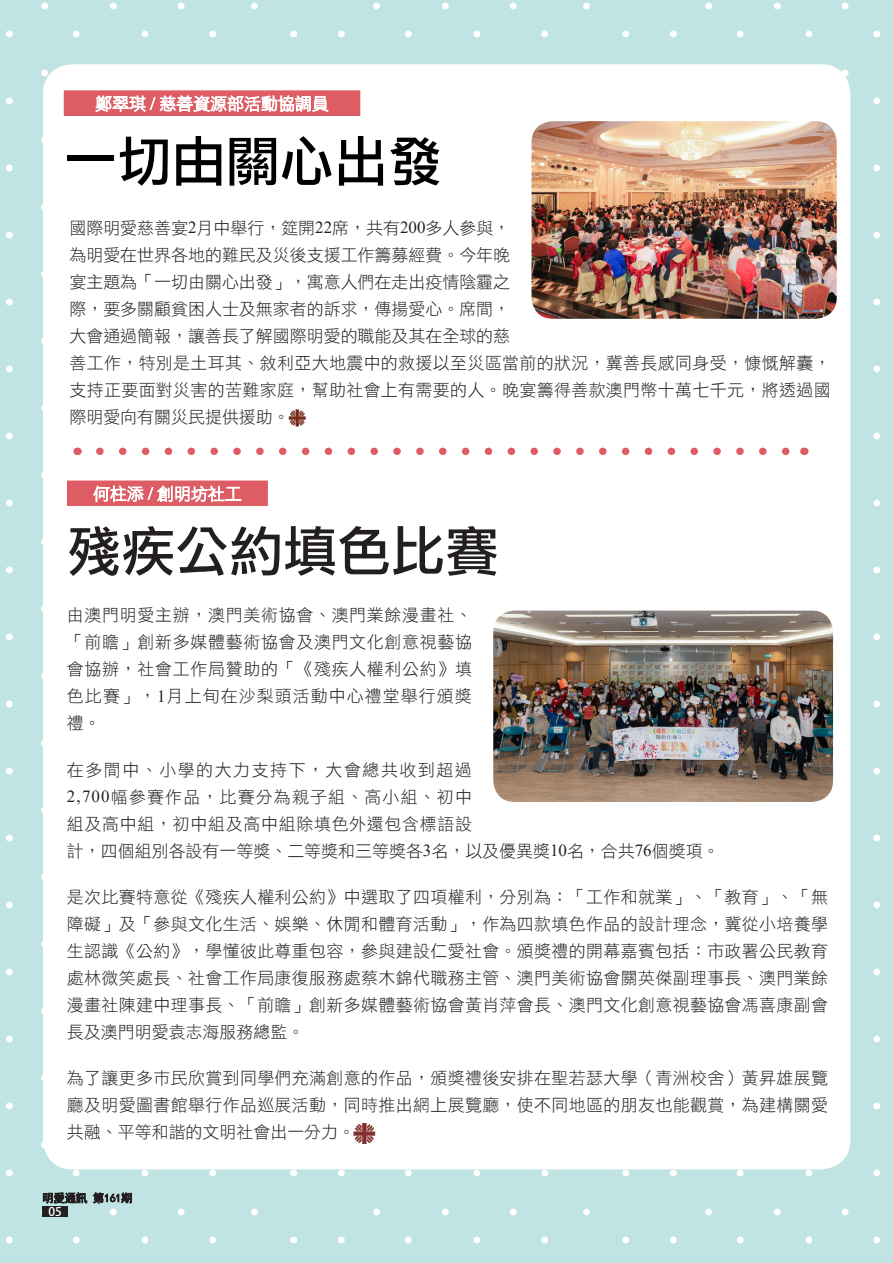
<style>
.page{position:relative;width:893px;height:1263px;background:#bfe4e3}
.page>*{position:absolute;margin:0;border:0;box-sizing:border-box;transform-origin:0 0}
.t1{font:54px "Li Gothic Med";color:#231f20}
.t2{font:54px "Li Gothic Med";color:#000}
.內文樣式{font:16.95px/27px "DF Hei Lt HK BF";letter-spacing:.02em;color:#231f20;text-align:justify}
.段落樣式1{font:16.95px/27px "DF Hei Lt HK BF";color:#231f20}
.內文樣式-2{font:16.95px/27px "DF Hei Lt HK BF";letter-spacing:.04em;color:#231f20}
.t3{font:12px "Adobe Heiti Std";color:#fff}
.t4{font:10.5px "Adobe Heiti Std";color:#fff}
.s1{font-family:"Times New Roman"}
</style>
<div class="page">
<svg style="left:43px;top:1192px;width:89px;height:24px"></svg>
<div style="left:43px;top:1206px;width:25px;height:11px;background:#231f20"></div>
<div style="left:43px;top:64px;width:807px;height:1105px;background:#fff;border-radius:30px"></div>
<div style="left:68px;top:481px;width:199px;height:24px;background:#de5d65"></div>
<svg style="left:93px;top:485px;width:148px;height:17px"></svg>
<div style="left:67px;top:480px;width:201px;height:26px;border:2px solid #de5d65"></div>
<svg style="left:100px;top:448px;width:690px;height:7px"></svg>
<img style="left:354px;top:1124px;width:21px;height:19px">
<img style="left:493px;top:611px;width:340px;height:191px">
<img style="left:288px;top:409px;width:18px;height:18px">
<div style="left:65px;top:91px;width:295px;height:24px;background:#de5d65"></div>
<svg style="left:95px;top:95px;width:233px;height:17px"></svg>
<div style="left:64px;top:90px;width:296px;height:26px;border:2px solid #de5d65"></div>
<img style="left:531px;top:121px;width:306px;height:198px">
<p class="t2" style="left:64px;top:134px;width:380px">一切由關心出發</p>
<p class="段落樣式1" style="left:69px;top:214px;width:763px">國際明愛慈善宴<span class="s1">2</span>月中舉行，筵開<span class="s1">22</span>席，共有<span class="s1">200</span>多人參與，<br>為明愛在世界各地的難民及災後支援工作籌募經費。今年晚<br>宴主題為「一切由關心出發」，寓意人們在走出疫情陰霾之<br>際，要多關顧貧困人士及無家者的訴求，傳揚愛心。席間，<br>大會通過簡報，讓善長了解國際明愛的職能及其在全球的慈<br>善工作，特別是土耳其、敘利亞大地震中的救援以至災區當前的狀況，冀善長感同身受，慷慨解囊，支持正要面對災害的苦難家庭，幫助社會上有需要的人。晚宴籌得善款澳門幣十萬七千元，將透過國際明愛向有關災民提供援助。</p>
<p class="t1" style="left:67px;top:524px;width:433px">殘疾公約填色比賽</p>
<p class="內文樣式" style="left:67px;top:602px;width:407px">由澳門明愛主辦，澳門美術協會、澳門業餘漫畫社、「前瞻」創新多媒體藝術協會及澳門文化創意視藝協會協辦，社會工作局贊助的「《殘疾人權利公約》填色比賽」，<span class="s1">1</span>月上旬在沙梨頭活動中心禮堂舉行頒獎禮。</p>
<p class="內文樣式-2" style="left:67px;top:756px;width:654px">在多間中、小學的大力支持下，大會總共收到超過<br><span class="s1">2,700</span>幅參賽作品，比賽分為親子組、高小組、初中<br>組及高中組，初中組及高中組除填色外還包含標語設<br>計，四個組別各設有一等獎、二等獎和三等獎各<span class="s1">3</span>名，以及優異獎<span class="s1">10</span>名，合共<span class="s1">76</span>個獎項。</p>
<p class="內文樣式" style="left:67px;top:883px;width:763px">是次比賽特意從《殘疾人權利公約》中選取了四項權利，分別為：「工作和就業」、「教育」、「無障礙」及「參與文化生活、娛樂、休閒和體育活動」，作為四款填色作品的設計理念，冀從小培養學生認識《公約》，學懂彼此尊重包容，參與建設仁愛社會。頒獎禮的開幕嘉賓包括：市政署公民教育處林微笑處長、社會工作局康復服務處蔡木錦代職務主管、澳門美術協會關英傑副理事長、澳門業餘漫畫社陳建中理事長、「前瞻」創新多媒體藝術協會黃肖萍會長、澳門文化創意視藝協會馮喜康副會長及澳門明愛袁志海服務總監。</p>
<p class="內文樣式" style="left:67px;top:1064px;width:763px">為了讓更多巿民欣賞到同學們充滿創意的作品，頒獎禮後安排在聖若瑟大學（青洲校舍）黃昇雄展覽廳及明愛圖書館舉行作品巡展活動，同時推出網上展覽廳，使不同地區的朋友也能觀賞，為建構關愛共融、平等和諧的文明社會出一分力。</p>
<p class="t3" style="left:49px;top:1204px;width:15px">05</p>
<p class="t3" style="left:55px;top:1204px;width:8px">7</p>
<p class="t4" style="left:49px;top:1206px;width:13px">05</p>
</div>
